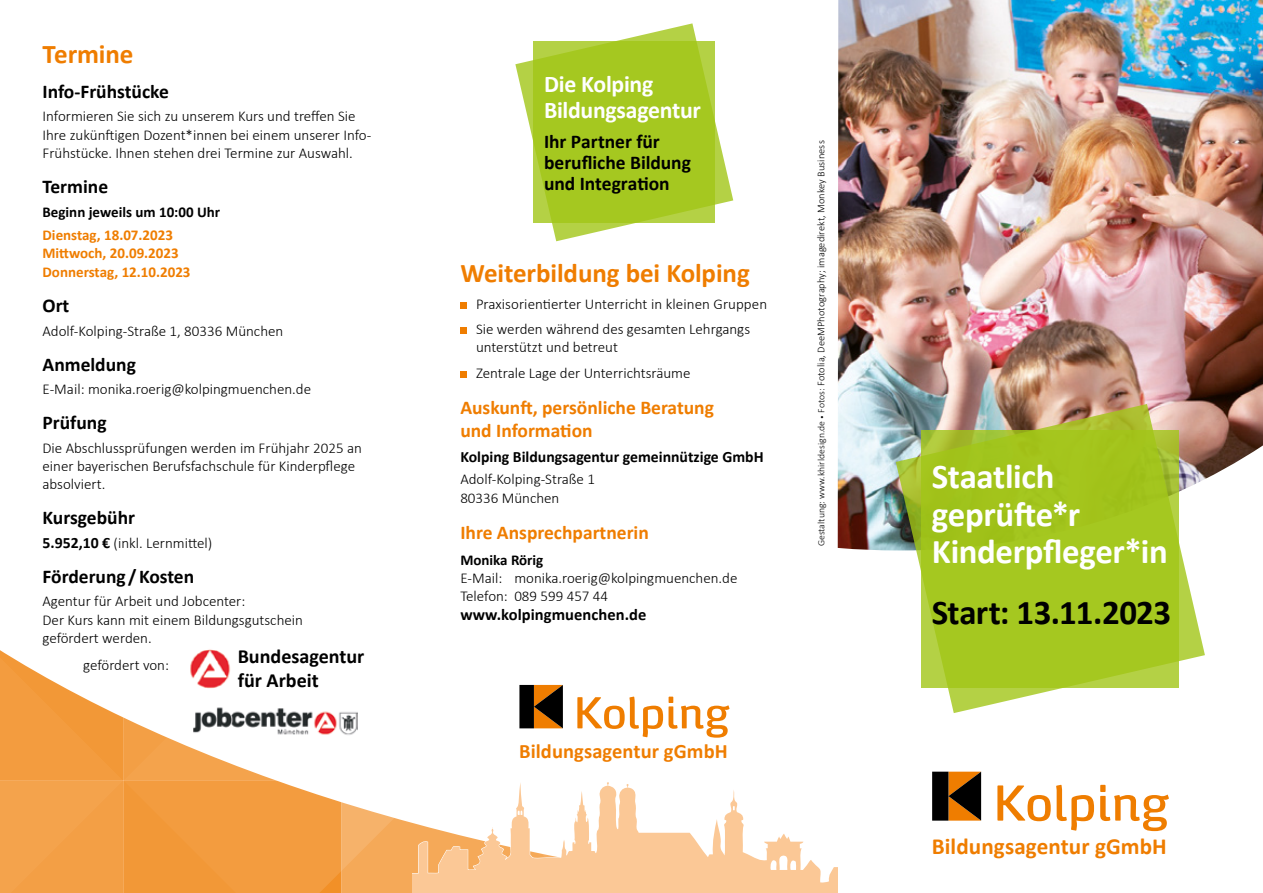
<style>
.page{position:relative;width:1263px;height:893px;background:#fff}
.page>*{position:absolute;margin:0;border:0;box-sizing:border-box;transform-origin:0 0}
.t1{font:700 34.8px/37.5px "Calibri";letter-spacing:-.01em;color:#fff}
.t2{font:700 34.8px "Calibri";letter-spacing:-.02em;color:#000}
.t3{font:700 27px "Calibri";letter-spacing:-.005em;color:#ef7d00}
.t4{font:700 24px/25.5px "Calibri";letter-spacing:-.015em;color:#fff}
.t5{font:700 23.1px "Calibri";letter-spacing:.005em;color:#ef7d00}
.t6{font:700 20.55px "Calibri";letter-spacing:.005em;color:#ef7d00}
.t7{font:700 20.1px/24.2px "Calibri";color:#000}
.t8{font:700 19.5px/21.1px "Calibri";color:#000}
.t9{font:700 19.5px/23.2px "Calibri";color:#ef7d00}
.t10{font:700 16.5px "Calibri";letter-spacing:.005em;color:#000}
.t11{font:700 15.75px "Calibri";color:#000}
.t12{font:300 15px/18.3px "Calibri";color:#000}
.t13{font:700 15px/18.8px "Calibri";color:#ef7d00}
.t14{font:700 15px "Calibri";color:#000}
.t15{font:300 10.5px "Calibri";letter-spacing:.005em;color:#000}
.s1{font-weight:700;font-size:15.75px}
.s2{font-size:9.75px}
.s3{font-size:7.5px}
</style>
<div class="page">
<svg style="left:0;top:497px;width:838px;height:396px"></svg>
<img style="left:838px;top:0;width:425px;height:550px">
<img style="left:896px;top:404px;width:309px;height:309px">
<svg style="left:921px;top:430px;width:258px;height:257px;background:#a4c620"></svg>
<svg style="left:515px;top:23px;width:218px;height:218px"></svg>
<svg style="left:533px;top:41px;width:182px;height:182px;background:#a6c823"></svg>
<div style="left:460px;top:302px;width:7px;height:7px;background:#ef7d00"></div>
<div style="left:460px;top:328px;width:7px;height:6px;background:#ef7d00"></div>
<div style="left:460px;top:372px;width:7px;height:6px;background:#ef7d00"></div>
<svg style="left:997px;top:785px;width:172px;height:46px"></svg>
<svg style="left:932px;top:772px;width:49px;height:49px;background:#512c05"></svg>
<svg style="left:577px;top:696px;width:152px;height:42px"></svg>
<svg style="left:519px;top:685px;width:44px;height:43px;background:#512c04"></svg>
<img style="left:193px;top:704px;width:164px;height:39px">
<svg style="left:412px;top:782px;width:426px;height:111px"></svg>
<img style="left:189px;top:636px;width:43px;height:67px">
<h2 class="t3" style="left:43px;top:35px;width:92px">Termine</h2>
<h3 class="t8" style="left:43px;top:80px;width:128px">Info-Frühstücke</h3>
<p class="t12" style="left:43px;top:107px;width:330px">Informieren Sie sich zu unserem Kurs und treffen Sie<br>Ihre zukünftigen Dozent*innen bei einem unserer Info-<br>Frühstücke. Ihnen stehen drei Termine zur Auswahl.</p>
<h3 class="t8" style="left:43px;top:175px;width:67px">Termine</h3>
<p class="t14" style="left:43px;top:201px;width:179px">Beginn jeweils um 10:00 Uhr</p>
<p class="t13" style="left:43px;top:225px;width:150px">Dienstag, 18.07.2023<br>Mittwoch, 20.09.2023<br>Donnerstag, 12.10.2023</p>
<h3 class="t8" style="left:43px;top:294px;width:28px">Ort</h3>
<p class="t12" style="left:43px;top:321px;width:242px">Adolf-Kolping-Straße 1, 80336 München</p>
<h3 class="t8" style="left:43px;top:353px;width:95px">Anmeldung</h3>
<p class="t12" style="left:43px;top:380px;width:270px">E-Mail: monika.roerig@kolpingmuenchen.de</p>
<h3 class="t8" style="left:43px;top:412px;width:66px">Prüfung</h3>
<p class="t12" style="left:43px;top:438px;width:321px">Die Abschlussprüfungen werden im Frühjahr 2025 an einer bayerischen Berufsfachschule für Kinderpflege absolviert.</p>
<h3 class="t8" style="left:43px;top:507px;width:94px">Kursgebühr</h3>
<p class="t12" style="left:43px;top:534px;width:171px"><span class="s1">5.952,10 €</span> (inkl. Lernmittel)</p>
<h3 class="t8" style="left:43px;top:565px;width:153px">Förderung / Kosten</h3>
<p class="t12" style="left:43px;top:592px;width:262px">Agentur für Arbeit und Jobcenter:<br>Der Kurs kann mit einem Bildungsgutschein gefördert werden.</p>
<p class="t12" style="left:83px;top:656px;width:87px">gefördert von:</p>
<h3 class="t7" style="left:238px;top:644px;width:128px">Bundesagentur für Arbeit</h3>
<h3 class="t4" style="left:544px;top:71px;width:158px">Die Kolping<br>Bildungsagentur</h3>
<h3 class="t8" style="left:544px;top:130px;width:148px">Ihr Partner für berufliche Bildung und Integration</h3>
<h2 class="t3" style="left:460px;top:254px;width:291px">Weiterbildung bei Kolping</h2>
<p class="t12" style="left:476px;top:291px;width:293px;line-height:25.5px">Praxisorientierter Unterricht in kleinen Gruppen<br>Sie werden während des gesamten Lehrgangs</p>
<p class="t12" style="left:476px;top:335px;width:216px;line-height:25.5px">unterstützt und betreut<br>Zentrale Lage der Unterrichtsräume</p>
<h3 class="t9" style="left:460px;top:395px;width:255px">Auskunft, persönliche Beratung und Information</h3>
<p class="t11" style="left:460px;top:445px;width:305px">Kolping Bildungsagentur gemeinnützige GmbH</p>
<p class="t12" style="left:460px;top:470px;width:136px">Adolf-Kolping-Straße 1<br>80336 München</p>
<h3 class="t9" style="left:460px;top:520px;width:190px">Ihre Ansprechpartnerin</h3>
<p class="t14" style="left:460px;top:549px;width:85px">Monika Rörig</p>
<p class="t12" style="left:460px;top:569px;width:279px">E-Mail: monika.roerig@kolpingmuenchen.de<br>Telefon: 089 599 457 44</p>
<p class="t10" style="left:460px;top:602px;width:188px">www.kolpingmuenchen.de</p>
<h3 class="t6" style="left:519px;top:736px;width:210px">Bildungsagentur gGmbH</h3>
<p class="t15" style="left:814px;top:546px;width:407px;rotate:-90deg"><span class="s2">Gestaltung: www.khirldesign.de</span> <span class="s3">•</span> <span class="s2">Fotos:</span> Fotolia, DeeMPhotography; imagedirekt, Monkey Business</p>
<h1 class="t1" style="left:932px;top:456px;width:237px">Staatlich geprüfte*r<br>Kinderpfleger*in</h1>
<h1 class="t2" style="left:932px;top:588px;width:241px">Start: 13.11.2023</h1>
<h3 class="t5" style="left:932px;top:829px;width:237px">Bildungsagentur gGmbH</h3>
</div>
